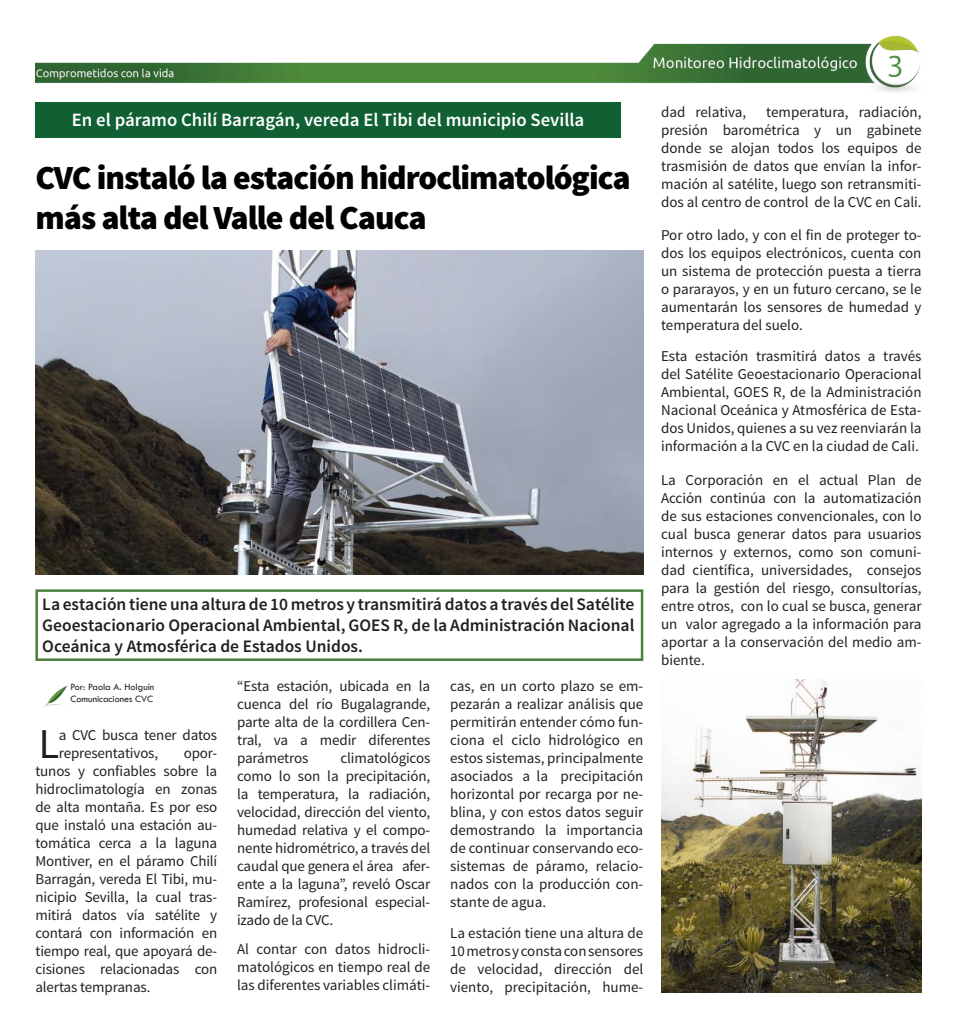
<style>
.page{position:relative;width:957px;height:1028px;background:#fff}
.page>*{position:absolute;margin:0;border:0;box-sizing:border-box;transform-origin:0 0}
.t1{font:42.5px "Source Sans Pro";color:#231f20}
.t2{font:900 33.75px/40.5px "Source Sans Pro";letter-spacing:-.03em;color:#000}
.t3{font:600 18.75px "Source Sans Pro";color:#fff}
.t4{font:600 17.5px/21px "Source Sans Pro";color:#231f20;text-align:justify}
.t5{font:15px/18px "Source Sans Pro";color:#231f20;text-align:justify}
.t6{font:10px/12px "Tw Cen";color:#231f20}
</style>
<div class="page">
<img style="left:35px;top:35px;width:885px;height:57px">
<div style="left:35px;top:102px;width:586px;height:35px;background:#116033"></div>
<div style="left:35px;top:589px;width:608px;height:72px;border:2px solid #4c7e3c"></div>
<img style="left:44px;top:685px;width:24px;height:22px">
<img style="left:661px;top:679px;width:260px;height:313px">
<img style="left:35px;top:250px;width:608px;height:324px">
<p class="t3" style="left:72px;top:108px;width:514px">En el páramo Chilí Barragán, vereda El Tibi del municipio Sevilla</p>
<h2 class="t2" style="left:35px;top:159px;width:597px">CVC instaló la estación hidroclimatológica más alta del Valle del Cauca</h2>
<p class="t4" style="left:42px;top:594px;width:594px">La estación tiene una altura de 10 metros y transmitirá datos a través del Satélite Geoestacionario Operacional Ambiental, GOES R, de la Administración Nacional Oceánica y Atmosférica de Estados Unidos.</p>
<p class="t6" style="left:70px;top:681px;width:85px">Por: Paola A. Holguín<br>Comunicaciones CVC</p>
<h1 class="t1" style="left:39px;top:717px;width:22px">L</h1>
<p class="t5" style="left:59px;top:726px;width:160px">a CVC busca tener datos representativos,</p>
<p class="t5" style="left:35px;top:744px;width:183px;text-indent:148px">opor&shy;tunos y confiables sobre la hidroclimatología en zonas de alta montaña. Es por eso que instaló una estación au&shy;tomática cerca a la laguna Montiver, en el páramo Chilí Barragán, vereda El Tibi, mu&shy;nicipio Sevilla, la cual tras&shy;mitirá datos vía satélite y contará con información en tiempo real, que apoyará de&shy;cisiones relacionadas con alertas tempranas.</p>
<p class="t5" style="left:237px;top:677px;width:195px">“Esta estación, ubicada en la cuenca del río Bugalagrande, parte alta de la cordillera Cen&shy;tral, va a medir diferentes parámetros</p>
<p class="t5" style="left:237px;top:749px;width:195px;text-indent:103px">climatológicos como lo son la precipitación, la temperatura, la radiación, velocidad, dirección del viento, humedad relativa y el compo&shy;nente hidrométrico, a través del caudal que genera el área afer&shy;ente a la laguna”, reveló Oscar Ramírez, profesional especial&shy;izado de la CVC.</p>
<p class="t5" style="left:237px;top:940px;width:195px">Al contar con datos hidrocli&shy;matológicos en tiempo real de las diferentes variables climáti-</p>
<p class="t5" style="left:450px;top:677px;width:195px">cas, en un corto plazo se em&shy;pezarán a realizar análisis que permitirán entender cómo fun&shy;ciona el ciclo hidrológico en estos sistemas, principalmente asociados a la precipitación horizontal por recarga por ne&shy;blina, y con estos datos seguir demostrando la importancia de continuar conservando eco&shy;sistemas de páramo, relacio&shy;nados con la producción con&shy;stante de agua.</p>
<p class="t5" style="left:450px;top:924px;width:195px">La estación tiene una altura de 10 metros y consta con sensores de velocidad, dirección del viento, precipitación, hume-</p>
<p class="t5" style="left:661px;top:103px;width:262px;text-indent:105px">temperatura, radiación, presión barométrica y un gabinete donde se alojan todos los equipos de trasmisión de datos que envían la infor&shy;mación al satélite, luego son retransmiti&shy;dos al centro de control de la CVC en Cali.</p>
<p class="t5" style="left:661px;top:103px;width:87px">dad relativa,</p>
<p class="t5" style="left:661px;top:227px;width:262px">Por otro lado, y con el fin de proteger to&shy;dos los equipos electrónicos, cuenta con un sistema de protección puesta a tierra o pararayos, y en un futuro cercano, se le aumentarán los sensores de humedad y temperatura del suelo.</p>
<p class="t5" style="left:661px;top:347px;width:262px">Esta estación trasmitirá datos a través del Satélite Geoestacionario Operacional Ambiental, GOES R, de la Administración Nacional Oceánica y Atmosférica de Esta&shy;dos Unidos, quienes a su vez reenviarán la información a la CVC en la ciudad de Cali.</p>
<p class="t5" style="left:661px;top:471px;width:262px">La Corporación en el actual Plan de Acción continúa con la automatización de sus estaciones convencionales, con lo cual busca generar datos para usuarios internos y externos, como son comuni&shy;dad científica, universidades, consejos para la gestión del riesgo, consultorías, entre otros, con lo cual se busca, generar un valor agregado a la información para aportar a la conservación del medio am&shy;biente.</p>
</div>
